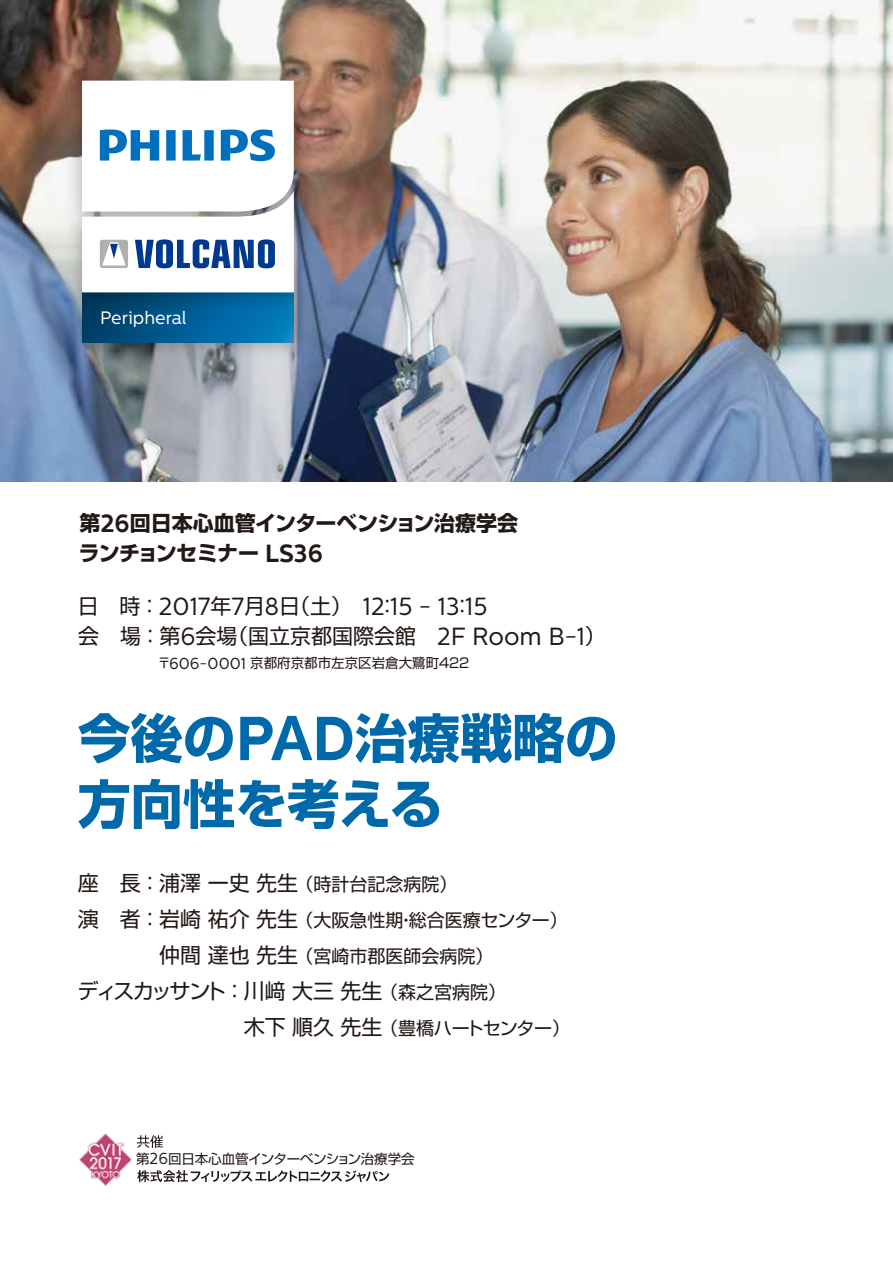
<style>
.page{position:relative;width:893px;height:1263px;background:#fff}
.page>*{position:absolute;margin:0;border:0;box-sizing:border-box;transform-origin:0 0}
.t1{font:700 52.5px/66px "Shin Go Pro";color:#0069a9}
.t2{font:24.75px "Centrale Sans";color:#221815}
.t3{font:21px "Shin Go Pro";color:#221815}
.t4{font:700 21px/30px "Shin Go Pro";letter-spacing:-.02em;color:#221815}
.t5{font:21px "Shin Go Pro";letter-spacing:-.055em;color:#221815}
.t6{font:18px/36px "Shin Go Pro";color:#221815;text-align:center}
.t7{font:18px "Shin Go Pro";letter-spacing:-.045em;color:#221815}
.t8{font:18px "Centrale Sans";color:#fff}
.t9{font:13.5px "Shin Go Pro";color:#221815}
.t10{font:13.5px "Shin Go Pro";letter-spacing:-.02em;color:#221815}
.s1{font-family:"Centrale Sans";font-size:24.75px}
.s2{font-family:"Shin Go Pro";font-size:21px}
.s3{font-family:"Centrale Sans";font-size:15.9px}
.s4{font-family:"Centrale Sans";font-size:61.95px}
.s5{font-size:18px}
.s6{font-size:21px}
</style>
<div class="page">
<img style="left:0;top:0;width:893px;height:481px">
<img style="left:79px;top:1133px;width:53px;height:53px">
<svg style="left:137px;top:1135px;width:26px;height:13px"></svg>
<svg style="left:137px;top:1170px;width:252px;height:12px"></svg>
<img style="left:57px;top:318px;width:262px;height:50px">
<div style="left:82px;top:292px;width:212px;height:50px;background:linear-gradient(to right,#003b64,#0281c4)"></div>
<img style="left:57px;top:55px;width:262px;height:263px">
<svg style="left:82px;top:81px;width:212px;height:211px"></svg>
<p class="t8" style="left:100px;top:307px;width:88px">Peripheral</p>
<p class="t4" style="left:79px;top:506px;width:441px">第<span class="s1">26</span>回日本心血管インターベンション治療学会ランチョンセミナー <span class="s1">LS36</span></p>
<p class="t2" style="left:78px;top:592px;width:411px"><span class="s2">日　時：</span>2017<span class="s2">年</span>7<span class="s2">月</span>8<span class="s2">日（土）　</span>12<span class="s2">：</span>15 - 13<span class="s2">：</span>15</p>
<p class="t3" style="left:78px;top:619px;width:529px">会　場：第<span class="s1">6</span>会場（国立京都国際会館　<span class="s1">2F Room B-1</span>）</p>
<p class="t9" style="left:157px;top:652px;width:315px">〒<span class="s3">606-0001</span> 京都府京都市左京区岩倉大鷺町４２２</p>
<h1 class="t1" style="left:78px;top:700px;width:541px">今後の<span class="s4">PAD</span>治療戦略の方向性を考える</h1>
<p class="t3" style="left:78px;top:866px;width:381px">座　長：浦澤一史先生<span class="s5">（時計台記念病院）</span></p>
<p class="t6" style="left:78px;top:900px;width:491px"><span class="s6">演　者：岩崎祐介先生</span>（大阪急性期・総合医療センター）<span class="s6">仲間達也先生</span>（宮崎市郡医師会病院）</p>
<p class="t5" style="left:77px;top:974px;width:430px">ディスカッサント：川﨑大三先生<span class="s5">（森之宮病院）</span></p>
<p class="t7" style="left:244px;top:1014px;width:328px"><span class="s6">木下順久先生</span>（豊橋ハートセンター）</p>
<p class="t10" style="left:136px;top:1147px;width:280px">第<span class="s3">26</span>回日本心血管インターベンション治療学会</p>
</div>
